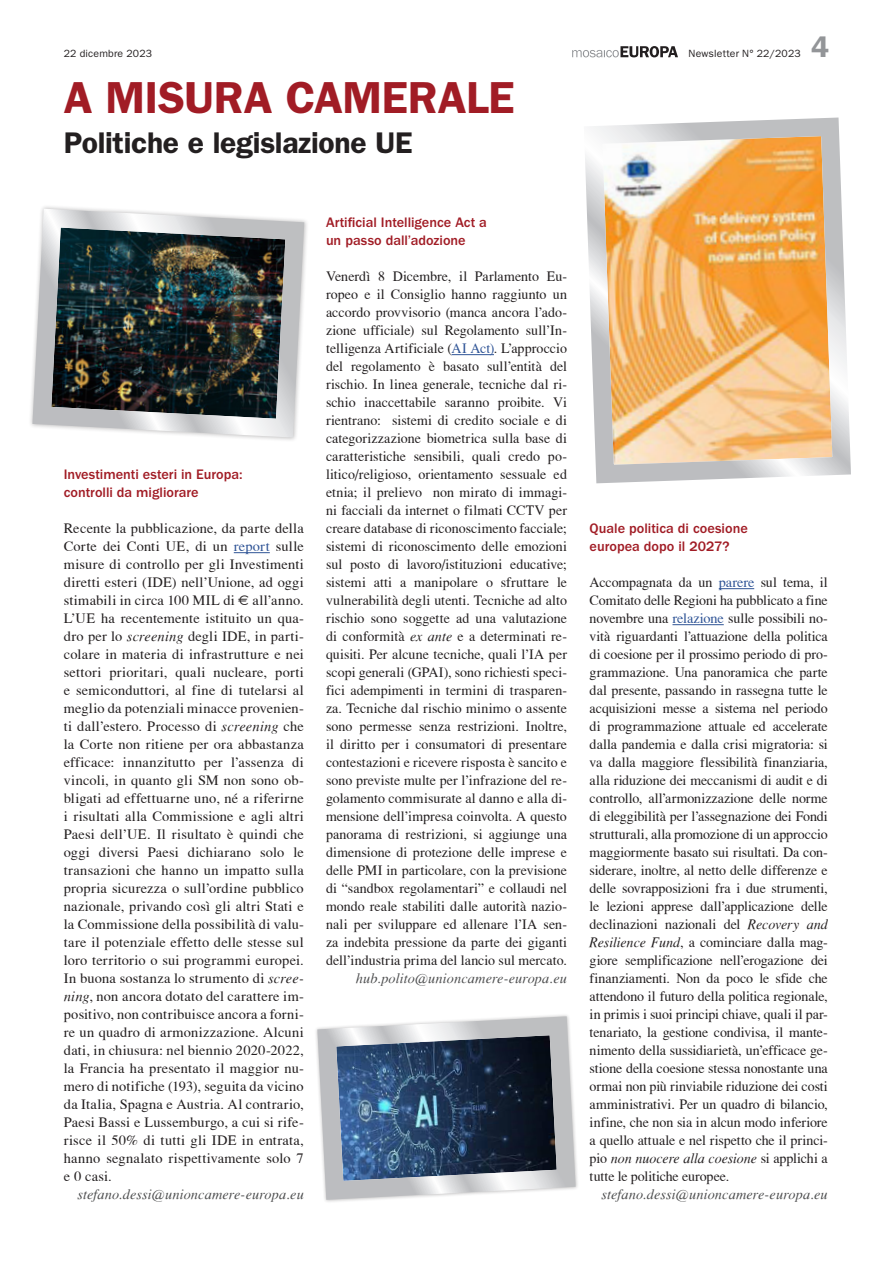
<style>
.page{position:relative;width:893px;height:1263px;background:#fff}
.page>*{position:absolute;margin:0;border:0;box-sizing:border-box;transform-origin:0 0}
.Titel_30{font:600 45px "ITC Franklin Gothic Std";letter-spacing:-.01em;color:#a11c25}
.Untertitel_20{font:600 30px "ITC Franklin Gothic Std";letter-spacing:-.01em;color:#231f20}
.t1{font:600 30px "ITC Franklin Gothic Std";color:#939598}
.Grundschrift{font:14.25px/18px "T Acc LAD";letter-spacing:.005em;color:#231f20;text-align:justify}
.Zwischentitel{font:500 14.25px/18px "ITC Franklin Gothic Std";color:#a11c25}
.Autor{font:14.25px "T Acc LAD Italic";letter-spacing:.005em;color:#4b4c4d}
.t2{font:10.5px "ITC Franklin Gothic Std";letter-spacing:.015em;color:#231f20}
.s1{color:#2f5496}
.s2{font-family:"Euro Sans"}
.s3{font-family:"T Acc LAD Italic"}
</style>
<div class="page">
<svg style="left:572px;top:46px;width:106px;height:11px"></svg>
<hr style="left:452px;top:354px;width:42px;height:1px;background:#2f5496">
<img style="left:30px;top:206px;width:277px;height:234px">
<hr style="left:234px;top:552px;width:36px;height:1px;background:#2f5496">
<hr style="left:719px;top:588px;width:35px;height:1px;background:#2f5496">
<hr style="left:672px;top:624px;width:52px;height:1px;background:#2f5496">
<svg style="left:316px;top:1015px;width:262px;height:187px;background:#6f7d8f"></svg>
<svg style="left:585px;top:117px;width:266px;height:367px;background:#ebc290"></svg>
<p class="t2" style="left:64px;top:48px;width:90px">22 dicembre 2023</p>
<p class="t2" style="left:688px;top:48px;width:114px">Newsletter N° 22/2023</p>
<p class="Titel_30" style="left:64px;top:71px;width:452px">A MISURA CAMERALE</p>
<p class="Untertitel_20" style="left:64px;top:125px;width:350px">Politiche e legislazione UE</p>
<h2 class="t1" style="left:811px;top:29px;width:19px">4</h2>
<p class="Zwischentitel" style="left:64px;top:465px;width:180px">Investimenti esteri in Europa: controlli da migliorare</p>
<p class="Grundschrift" style="left:64px;top:519px;width:242px">Recente la pubblicazione, da parte della Corte dei Conti UE, di un <span class="s1">report</span> sulle misure di controllo per gli Investimenti diretti esteri (IDE) nell’Unione, ad oggi stimabili in circa 100 MIL di <span class="s2">e</span> all’anno.<br>L’UE ha recentemente istituito un qua&shy;dro per lo <span class="s3">screening</span> degli IDE, in parti&shy;colare in materia di infrastrutture e nei settori prioritari, quali nucleare, porti e semiconduttori, al fine di tutelarsi al meglio da potenziali minacce provenien&shy;ti dall’estero. Processo di <span class="s3">screening</span> che la Corte non ritiene per ora abbastanza efficace: innanzitutto per l’assenza di vincoli, in quanto gli SM non sono ob&shy;bligati ad effettuarne uno, né a riferirne i risultati alla Commissione e agli altri Paesi dell’UE. Il risultato è quindi che oggi diversi Paesi dichiarano solo le transazioni che hanno un impatto sulla propria sicurezza o sull’ordine pubblico nazionale, privando così gli altri Stati e la Commissione della possibilità di valu&shy;tare il potenziale effetto delle stesse sul loro territorio o sui programmi europei.<br>In buona sostanza lo strumento di <span class="s3">scree&shy;ning</span>, non ancora dotato del carattere im&shy;positivo, non contribuisce ancora a forni&shy;re un quadro di armonizzazione. Alcuni dati, in chiusura: nel biennio 2020-2022, la Francia ha presentato il maggior nu&shy;mero di notifiche (193), seguita da vicino da Italia, Spagna e Austria. Al contrario, Paesi Bassi e Lussemburgo, a cui si rife&shy;risce il 50% di tutti gli IDE in entrata, hanno segnalato rispettivamente solo 7 e 0 casi.</p>
<p class="Autor" style="left:77px;top:1186px;width:228px">stefano.dessi@unioncamere-europa.eu</p>
<p class="Zwischentitel" style="left:326px;top:213px;width:162px">Artificial Intelligence Act a un passo dall’adozione</p>
<p class="Grundschrift" style="left:326px;top:267px;width:242px">Venerdì 8 Dicembre, il Parlamento Eu&shy;ropeo e il Consiglio hanno raggiunto un accordo provvisorio (manca ancora l’ado&shy;zione ufficiale) sul Regolamento sull’In&shy;telligenza Artificiale (<span class="s1">AI Act)</span>. L’approccio del regolamento è basato sull’entità del rischio. In linea generale, tecniche dal ri&shy;schio inaccettabile saranno proibite. Vi rientrano: sistemi di credito sociale e di categorizzazione biometrica sulla base di caratteristiche sensibili, quali credo po&shy;litico/religioso, orientamento sessuale ed etnia; il prelievo non mirato di immagi&shy;ni facciali da internet o filmati CCTV per creare database di riconoscimento facciale; sistemi di riconoscimento delle emozioni sul posto di lavoro/istituzioni educative; sistemi atti a manipolare o sfruttare le vulnerabilità degli utenti. Tecniche ad alto rischio sono soggette ad una valutazione di conformità <span class="s3">ex ante</span> e a determinati re&shy;quisiti. Per alcune tecniche, quali l’IA per scopi generali (GPAI), sono richiesti speci&shy;fici adempimenti in termini di trasparen&shy;za. Tecniche dal rischio minimo o assente sono permesse senza restrizioni. Inoltre, il diritto per i consumatori di presentare contestazioni e ricevere risposta è sancito e sono previste multe per l’infrazione del re&shy;golamento commisurate al danno e alla di&shy;mensione dell’impresa coinvolta. A questo panorama di restrizioni, si aggiunge una dimensione di protezione delle imprese e delle PMI in particolare, con la previsione di “sandbox regolamentari” e collaudi nel mondo reale stabiliti dalle autorità nazio&shy;nali per sviluppare ed allenare l’IA sen&shy;za indebita pressione da parte dei giganti dell’industria prima del lancio sul mercato.</p>
<p class="Autor" style="left:356px;top:970px;width:213px">hub.polito@unioncamere-europa.eu</p>
<p class="Zwischentitel" style="left:590px;top:519px;width:160px">Quale politica di coesione europea dopo il 2027?</p>
<p class="Grundschrift" style="left:590px;top:573px;width:240px">Accompagnata da un <span class="s1">parere</span> sul tema, il Comitato delle Regioni ha pubblicato a fine novembre una <span class="s1">relazione</span> sulle possibili no&shy;vità riguardanti l’attuazione della politica di coesione per il prossimo periodo di pro&shy;grammazione. Una panoramica che parte dal presente, passando in rassegna tutte le acquisizioni messe a sistema nel periodo di programmazione attuale ed accelerate dalla pandemia e dalla crisi migratoria: si va dalla maggiore flessibilità finanziaria, alla riduzione dei meccanismi di audit e di controllo, all’armonizzazione delle norme di eleggibilità per l’assegnazione dei Fondi strutturali, alla promozione di un approccio maggiormente basato sui risultati. Da con&shy;siderare, inoltre, al netto delle differenze e delle sovrapposizioni fra i due strumenti, le lezioni apprese dall’applicazione delle declinazioni nazionali del <span class="s3">Recovery and Resilience Fund</span>, a cominciare dalla mag&shy;giore semplificazione nell’erogazione dei finanziamenti. Non da poco le sfide che attendono il futuro della politica regionale, in primis i suoi principi chiave, quali il par&shy;tenariato, la gestione condivisa, il mante&shy;nimento della sussidiarietà, un’efficace ge&shy;stione della coesione stessa nonostante una ormai non più rinviabile riduzione dei costi amministrativi. Per un quadro di bilancio, infine, che non sia in alcun modo inferiore a quello attuale e nel rispetto che il princi&shy;pio <span class="s3">non nuocere alla coesione</span> si applichi a tutte le politiche europee.</p>
<p class="Autor" style="left:601px;top:1186px;width:228px">stefano.dessi@unioncamere-europa.eu</p>
</div>
